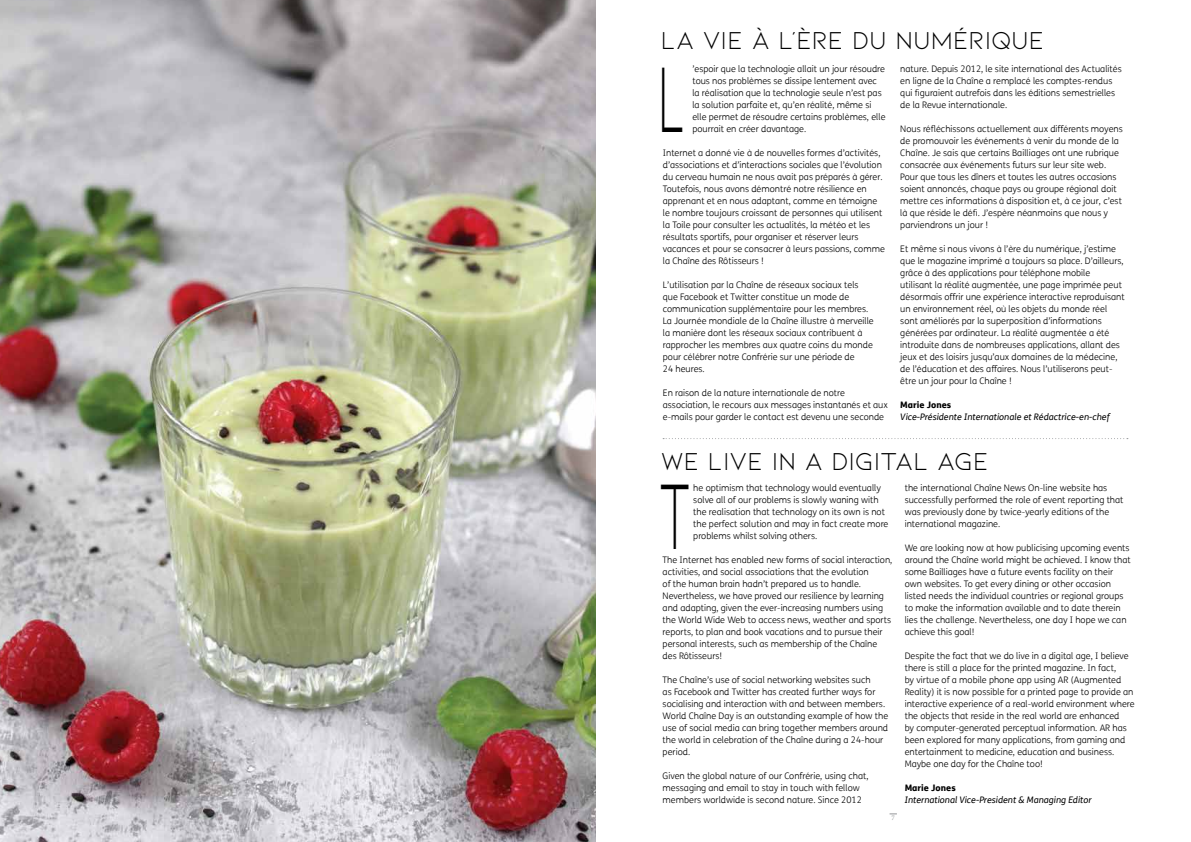
<style>
.page{position:relative;width:1191px;height:842px;background:#fff}
.page>*{position:absolute;margin:0;border:0;box-sizing:border-box;transform-origin:0 0}
.t1{font:99px "Kiona";color:#000;scale:.49 1}
.t2{font:26px "Kiona";color:#000}
.t3{font:300 9px/12px "FS Me";color:#000}
.t4{font:italic 9px "FS Me";color:#000}
.t5{font:800 9px "FS Me";color:#000}
.t6{font:7px "Minion Pro";color:#939597}
</style>
<div class="page">
<svg style="left:663px;top:438px;width:465px;height:1px"></svg>
<img style="left:0;top:0;width:595px;height:842px">
<h2 class="t2" style="left:661px;top:26px;width:385px">LA VIE À L’ÈRE DU NUMÉRIQUE</h2>
<p class="t3" style="left:692px;top:63px;width:195px">’espoir que la technologie allait un jour résoudre tous nos problèmes se dissipe lentement avec la réalisation que la technologie seule n’est pas la solution parfaite et, qu’en réalité, même si elle permet de résoudre certains problèmes, elle pourrait en créer davantage.</p>
<p class="t3" style="left:663px;top:147px;width:223px">Internet a donné vie à de nouvelles formes d’activités, d’associations et d’interactions sociales que l’évolution du cerveau humain ne nous avait pas préparés à gérer.<br>Toutefois, nous avons démontré notre résilience en apprenant et en nous adaptant, comme en témoigne le nombre toujours croissant de personnes qui utilisent la Toile pour consulter les actualités, la météo et les résultats sportifs, pour organiser et réserver leurs vacances et pour se consacrer à leurs passions, comme la Chaîne des Rôtisseurs !</p>
<p class="t3" style="left:663px;top:279px;width:212px">L’utilisation par la Chaîne de réseaux sociaux tels que Facebook et Twitter constitue un mode de communication supplémentaire pour les membres.<br>La Journée mondiale de la Chaîne illustre à merveille la manière dont les réseaux sociaux contribuent à rapprocher les membres aux quatre coins du monde pour célébrer notre Confrérie sur une période de<br>24 heures.</p>
<p class="t3" style="left:663px;top:387px;width:227px">En raison de la nature internationale de notre association, le recours aux messages instantanés et aux e-mails pour garder le contact est devenu une seconde</p>
<h1 class="t1" style="left:657px;top:43px;width:60px">L</h1>
<p class="t3" style="left:900px;top:63px;width:223px">nature. Depuis 2012, le site international des Actualités en ligne de la Chaîne a remplacé les comptes-rendus qui figuraient autrefois dans les éditions semestrielles de la Revue internationale.</p>
<p class="t3" style="left:900px;top:123px;width:224px">Nous réfléchissons actuellement aux différents moyens de promouvoir les événements à venir du monde de la Chaîne. Je sais que certains Bailliages ont une rubrique consacrée aux événements futurs sur leur site web.<br>Pour que tous les dîners et toutes les autres occasions soient annoncés, chaque pays ou groupe régional doit mettre ces informations à disposition et, à ce jour, c’est là que réside le défi. J’espère néanmoins que nous y parviendrons un jour !</p>
<p class="t3" style="left:900px;top:243px;width:226px">Et même si nous vivons à l’ère du numérique, j’estime que le magazine imprimé a toujours sa place. D’ailleurs, grâce à des applications pour téléphone mobile utilisant la réalité augmentée, une page imprimée peut désormais offrir une expérience interactive reproduisant un environnement réel, où les objets du monde réel sont améliorés par la superposition d’informations générées par ordinateur. La réalité augmentée a été introduite dans de nombreuses applications, allant des jeux et des loisirs jusqu’aux domaines de la médecine, de l’éducation et des affaires. Nous l’utiliserons peut&shy;être un jour pour la Chaîne !</p>
<p class="t5" style="left:900px;top:398px;width:53px">Marie Jones</p>
<p class="t4" style="left:900px;top:411px;width:211px">Vice-Présidente Internationale et Rédactrice-en-chef</p>
<h2 class="t2" style="left:660px;top:447px;width:329px">WE LIVE IN A DIGITAL AGE</h2>
<p class="t3" style="left:693px;top:482px;width:197px">he optimism that technology would eventually solve all of our problems is slowly waning with the realisation that technology on its own is not the perfect solution and may in fact create more problems whilst solving others.</p>
<p class="t3" style="left:662px;top:554px;width:231px">The Internet has enabled new forms of social interaction, activities, and social associations that the evolution<br>of the human brain hadn’t prepared us to handle.<br>Nevertheless, we have proved our resilience by learning and adapting, given the ever-increasing numbers using the World Wide Web to access news, weather and sports reports, to plan and book vacations and to pursue their personal interests, such as membership of the Chaîne des Rôtisseurs!</p>
<p class="t3" style="left:662px;top:674px;width:227px">The Chaîne’s use of social networking websites such<br>as Facebook and Twitter has created further ways for socialising and interaction with and between members.<br>World Chaîne Day is an outstanding example of how the use of social media can bring together members around the world in celebration of the Chaîne during a 24-hour period.</p>
<p class="t3" style="left:662px;top:770px;width:207px">Given the global nature of our Confrérie, using chat, messaging and email to stay in touch with fellow members worldwide is second nature. Since 2012</p>
<h1 class="t1" style="left:658px;top:460px;width:68px">T</h1>
<p class="t6" style="left:891px;top:813px;width:5px">7</p>
<p class="t3" style="left:904px;top:482px;width:220px">the international Chaîne News On-line website has successfully performed the role of event reporting that was previously done by twice-yearly editions of the international magazine.</p>
<p class="t3" style="left:904px;top:542px;width:228px">We are looking now at how publicising upcoming events around the Chaîne world might be achieved. I know that some Bailliages have a future events facility on their own websites. To get every dining or other occasion listed needs the individual countries or regional groups to make the information available and to date therein lies the challenge. Nevertheless, one day I hope we can achieve this goal!</p>
<p class="t3" style="left:904px;top:650px;width:231px">Despite the fact that we do live in a digital age, I believe there is still a place for the printed magazine. In fact,<br>by virtue of a mobile phone app using AR (Augmented Reality) it is now possible for a printed page to provide an interactive experience of a real-world environment where the objects that reside in the real world are enhanced<br>by computer-generated perceptual information. AR has been explored for many applications, from gaming and entertainment to medicine, education and business.<br>Maybe one day for the Chaîne too!</p>
<p class="t5" style="left:904px;top:781px;width:53px">Marie Jones</p>
<p class="t4" style="left:904px;top:794px;width:188px">International Vice-President &amp; Managing Editor</p>
</div>
